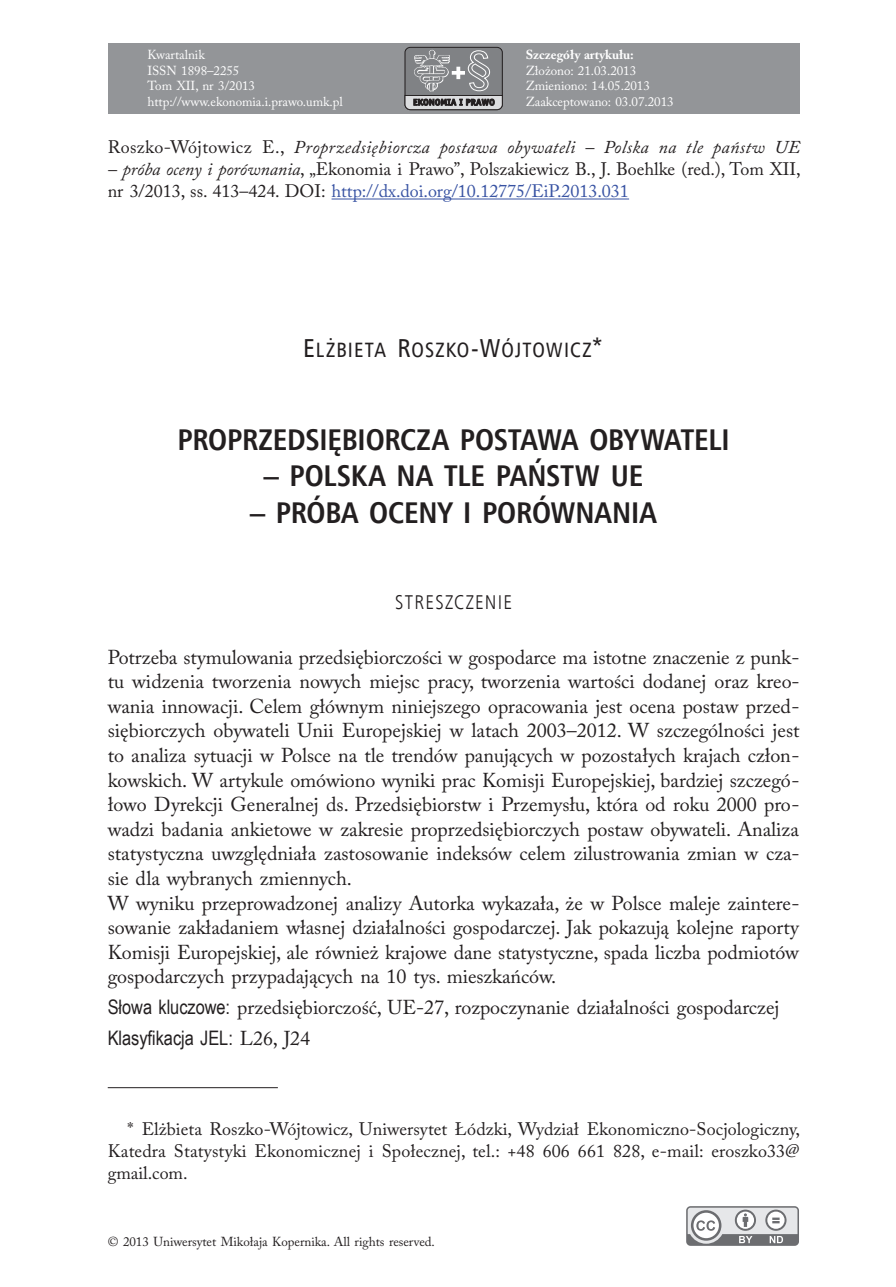
<style>
.page{position:relative;width:896px;height:1287px;background:#fff}
.page>*{position:absolute;margin:0;border:0;box-sizing:border-box;transform-origin:0 0}
.t1{font:700 30px "Humnst 777 Cn EU";letter-spacing:-.01em;color:#231f20}
.t2{font:20.8px "Humnst 777 Cn EU Normal SC800";letter-spacing:.055em;color:#231f20}
.t3{font:20px/24.6px "Adobe Caslon Pro";letter-spacing:-.01em;color:#231f20}
.t4{font:20px "Arial Narrow";color:#231f20}
.t5{font:20px "Humnst 777 Lt Cn EU";letter-spacing:.065em;color:#231f20}
.t6{font:18px/22.2px "Adobe Caslon Pro";letter-spacing:-.005em;color:#231f20;text-align:justify}
.t7{font:italic 18px "Adobe Caslon Pro";letter-spacing:.02em;color:#231f20}
.t8{font:13px/16px "Adobe Caslon Pro";letter-spacing:-.005em;color:#fff}
.t9{font:13px "Adobe Caslon Pro";letter-spacing:-.005em;color:#231f20}
.t10{font:700 13px "Adobe Caslon Pro";color:#fff}
.s1{font-style:normal}
.s2{font-style:italic}
.s3{color:#3853a3}
.s4{font-size:26px}
.s5{font-family:"Arial Narrow"}
.s6{font-family:"Adobe Caslon Pro"}
</style>
<div class="page">
<div style="left:108px;top:43px;width:691px;height:70px;background:#939598"></div>
<div style="left:405px;top:47px;width:98px;height:63px;border:1px solid #231f20;border-radius:5px"></div>
<svg style="left:404px;top:50px;width:99px;height:60px;background:#8c8d8f"></svg>
<div style="left:456px;top:67px;width:4px;height:12px;border:1px solid #fff"></div>
<svg style="left:686px;top:1206px;width:113px;height:40px"></svg>
<hr style="left:331px;top:199px;width:298px;height:1px;background:#3853a3">
<hr style="left:108px;top:1087px;width:170px;height:1px;background:#231f20">
<p class="t8" style="left:147px;top:46px;width:197px">Kwartalnik<br>ISSN 1898–2255<br>Tom XII, nr 3/2013 http://www.ekonomia.i.prawo.umk.pl</p>
<p class="t10" style="left:526px;top:46px;width:110px">Szczegóły artykułu:</p>
<p class="t8" style="left:526px;top:62px;width:149px">Złożono: 21.03.2013<br>Zmieniono: 14.05.2013<br>Zaakceptowano: 03.07.2013</p>
<p class="t7" style="left:108px;top:136px;width:694px"><span class="s1">Roszko-Wójtowicz E.,</span> Proprzedsiębiorcza postawa obywateli – Polska na tle państw UE</p>
<p class="t6" style="left:108px;top:158px;width:694px"><span class="s2">– próba oceny i porównania</span>, „Ekonomia i Prawo”, Polszakiewicz B., J. Boehlke (red.), Tom XII, nr 3/2013, ss. 413–424. DOI: <span class="s3">http://dx.doi.org/10.12775/EiP.2013.031</span></p>
<p class="t2" style="left:303px;top:337px;width:300px"><span class="s4">E</span>LŻBIETA <span class="s4">R</span>OSZKO<span class="s4">-W</span>ÓJTOWICZ<span class="s4">*</span></p>
<h1 class="t1" style="left:178px;top:420px;width:553px">PROPRZEDSIĘBIORCZA POSTAWA OBYWATELI</h1>
<h1 class="t1" style="left:264px;top:457px;width:363px">– POLSKA NA TLE PAŃSTW UE</h1>
<h1 class="t1" style="left:250px;top:494px;width:408px">– PRÓBA OCENY I PORÓWNANIA</h1>
<p class="t5" style="left:395px;top:590px;width:118px">STRESZCZENIE</p>
<p class="t3" style="left:108px;top:644px;width:693px">Potrzeba stymulowania przedsiębiorczości w gospodarce ma istotne znaczenie z punk&shy;tu widzenia tworzenia nowych miejsc pracy, tworzenia wartości dodanej oraz kreo&shy;wania innowacji. Celem głównym niniejszego opracowania jest ocena postaw przed&shy;siębiorczych obywateli Unii Europejskiej w latach 2003–2012. W szczególności jest to analiza sytuacji w Polsce na tle trendów panujących w pozostałych krajach człon&shy;kowskich. W artykule omówiono wyniki prac Komisji Europejskiej, bardziej szczegó&shy;łowo Dyrekcji Generalnej ds. Przedsiębiorstw i Przemysłu, która od roku 2000 pro&shy;wadzi badania ankietowe w zakresie proprzedsiębiorczych postaw obywateli. Analiza statystyczna uwzględniała zastosowanie indeksów celem zilustrowania zmian w cza&shy;sie dla wybranych zmiennych.<br>W wyniku przeprowadzonej analizy Autorka wykazała, że w Polsce maleje zaintere&shy;sowanie zakładaniem własnej działalności gospodarczej. Jak pokazują kolejne raporty Komisji Europejskiej, ale również krajowe dane statystyczne, spada liczba podmiotów gospodarczych przypadających na 10 tys. mieszkańców.</p>
<p class="t3" style="left:108px;top:995px;width:674px"><span class="s5">Słowa kluczowe:</span> przedsiębiorczość, UE-27, rozpoczynanie działalności gospodarczej</p>
<p class="t4" style="left:108px;top:1024px;width:204px">Klasyfikacja JEL: <span class="s6">L26, J24</span></p>
<p class="t6" style="left:108px;top:1118px;width:694px;text-indent:20px">* Elżbieta Roszko-Wójtowicz, Uniwersytet Łódzki, Wydział Ekonomiczno-Socjologiczny, Katedra Statystyki Ekonomicznej i Społecznej, tel.: +48 606 661 828, e-mail: eroszko33@ gmail.com.</p>
<p class="t9" style="left:108px;top:1234px;width:329px">© 2013 Uniwersytet Mikołaja Kopernika. All rights reserved.</p>
</div>
